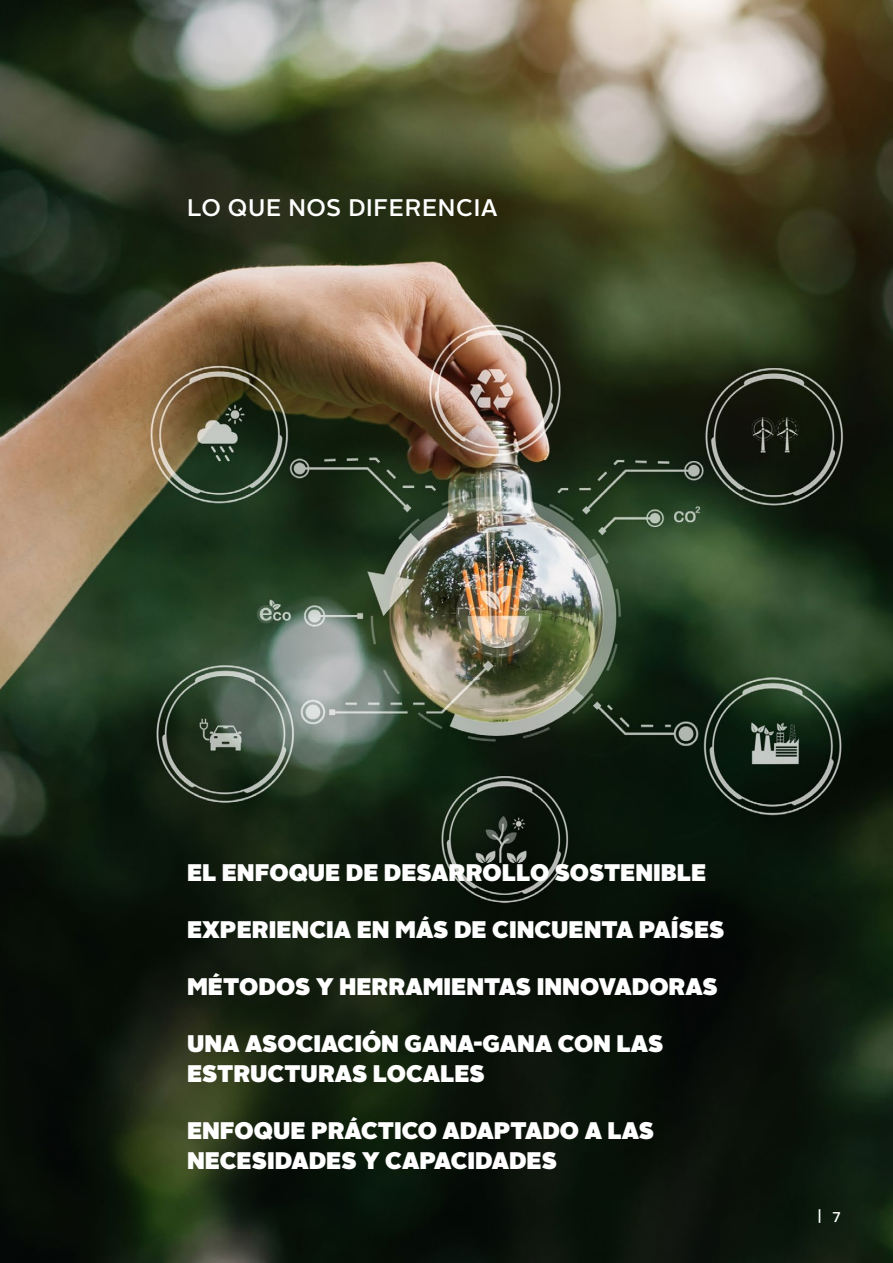
<style>
.page{position:relative;width:893px;height:1263px;background:#fff}
.page>*{position:absolute;margin:0;border:0;box-sizing:border-box;transform-origin:0 0}
.t1{font:900 24px/30px "Alright Sans";color:#fff}
.t2{font:500 24px "Alright Sans";letter-spacing:.025em;color:#fff}
.t3{font:500 14.25px "Alright Sans";color:#fff}
</style>
<div class="page">
<img style="left:0;top:0;width:893px;height:1263px">
<p class="t2" style="left:187px;top:191px;width:312px">LO QUE NOS DIFERENCIA</p>
<p class="t1" style="left:187px;top:858px;width:521px">EL ENFOQUE DE DESARROLLO SOSTENIBLE</p>
<p class="t1" style="left:187px;top:915px;width:539px">EXPERIENCIA EN MÁS DE CINCUENTA PAÍSES</p>
<p class="t1" style="left:187px;top:972px;width:532px">MÉTODOS Y HERRAMIENTAS INNOVADORAS</p>
<p class="t1" style="left:187px;top:1029px;width:478px">UNA ASOCIACIÓN GANA-GANA CON LAS<br>ESTRUCTURAS LOCALES</p>
<p class="t1" style="left:187px;top:1116px;width:469px">ENFOQUE PRÁCTICO ADAPTADO A LAS<br>NECESIDADES Y CAPACIDADES</p>
<p class="t3" style="left:817px;top:1205px;width:25px">| 7</p>
</div>
